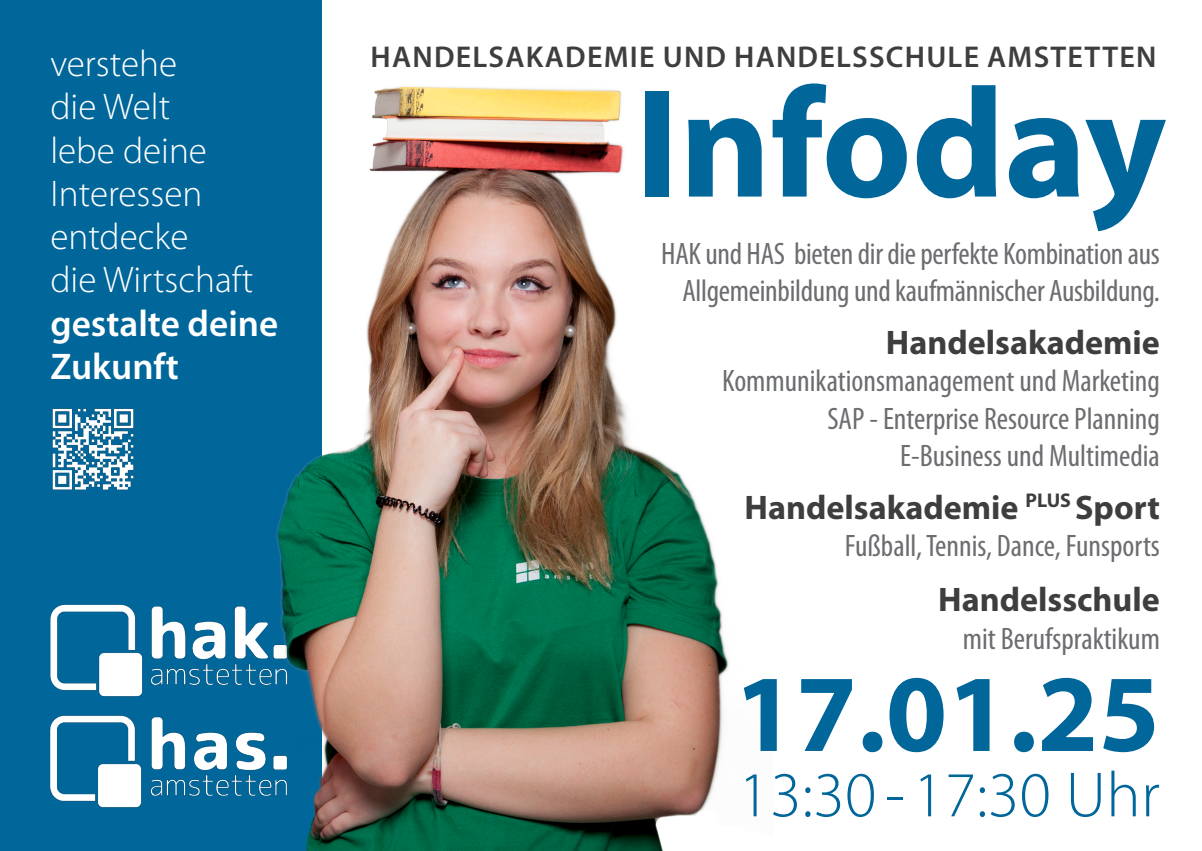
<style>
.page{position:relative;width:1202px;height:851px;background:#fff}
.page>*{position:absolute;margin:0;border:0;box-sizing:border-box;transform-origin:0 0}
.t1{font:700 156.8px "Myriad Pro";letter-spacing:-.005em;color:#01669a}
.t2{font:700 110.6px "Myriad Pro";color:#01669a}
.t3{font:300 64.4px "Myriad Pro";letter-spacing:.005em;color:#01669a}
.t4{font:300 37.2px/43.2px "Myriad Pro";color:#fff}
.t5{font:600 37.2px/43.2px "Myriad Pro";color:#fff}
.t6{font:700 34.2px "Myriad Pro";color:#3e3e3f}
.t7{font:condensed 31.2px/37.4px "Myriad Pro";color:#6c6d70;text-align:right}
.t8{font:600 30.2px "Myriad Pro";letter-spacing:.04em;color:#3e3e3f}
</style>
<div class="page">
<div style="left:0;top:0;width:321px;height:850px;background:#01669a"></div>
<img style="left:52px;top:408px;width:82px;height:82px">
<img style="left:50px;top:715px;width:176px;height:93px">
<img style="left:50px;top:604px;width:176px;height:93px">
<img style="left:226px;top:41px;width:503px;height:809px">
<p class="t4" style="left:50px;top:42px;width:205px">verstehe<br>die Welt<br>lebe deine<br>Interessen entdecke<br>die Wirtschaft</p>
<p class="t5" style="left:50px;top:300px;width:229px">gestalte deine<br>Zukunft</p>
<p class="t8" style="left:371px;top:37px;width:787px">HANDELSAKADEMIE UND HANDELSSCHULE AMSTETTEN</p>
<h1 class="t1" style="left:635px;top:41px;width:533px">Infoday</h1>
<p class="t7" style="left:661px;top:234px;width:500px">HAK und HAS bieten dir die perfekte Kombination aus<br>Allgemeinbildung und kaufmännischer Ausbildung.</p>
<p class="t6" style="left:886px;top:320px;width:276px">Handelsakademie</p>
<p class="t7" style="left:722px;top:362px;width:439px">Kommunikationsmanagement und Marketing<br>SAP - Enterprise Resource Planning<br>E-Business und Multimedia</p>
<p class="t6" style="left:744px;top:484px;width:417px">Handelsakademie <sup>PLUS</sup> Sport</p>
<p class="t7" style="left:845px;top:526px;width:317px">Fußball, Tennis, Dance, Funsports</p>
<p class="t6" style="left:938px;top:577px;width:223px">Handelsschule</p>
<p class="t7" style="left:963px;top:619px;width:199px">mit Berufspraktikum</p>
<h2 class="t2" style="left:734px;top:641px;width:427px">17.01.25</h2>
<h3 class="t3" style="left:738px;top:756px;width:423px">13:30 - 17:30 Uhr</h3>
</div>
